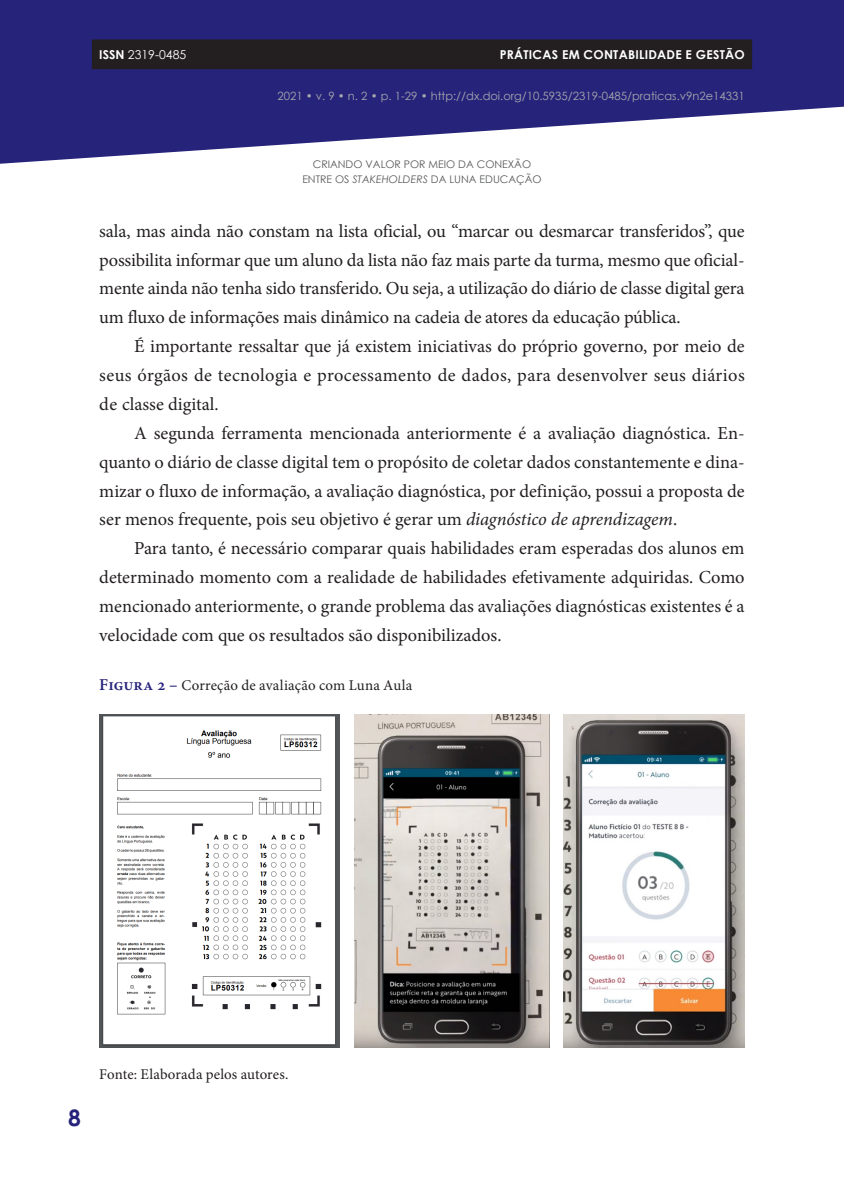
<style>
.page{position:relative;width:844px;height:1191px;background:#fff}
.page>*{position:absolute;margin:0;border:0;box-sizing:border-box;transform-origin:0 0}
.t1{font:700 22.75px "Century Gothic";color:#26237b}
.t2{font:18.38px/28.9px "Minion Pro";color:#231f20;text-align:justify}
.t3{font:14.88px "Minion Pro";letter-spacing:.01em;color:#231f20}
.t4{font:700 12.25px "Century Gothic";letter-spacing:.02em;color:#fff}
.t5{font:12.25px "Century Gothic";color:#fff}
.t6{font:11.38px "Century Gothic";color:#a8a9ad}
.t7{font:10.5px/15.8px "Century Gothic";color:#57585a;text-align:center}
.s1{font-weight:700}
.s2{font-style:italic}
.s3{font-weight:600;font-size:16.62px;color:#26237b}
</style>
<div class="page">
<svg style="left:0;top:0;width:843px;height:164px;fill:#26237b"></svg>
<div style="left:92px;top:39px;width:660px;height:30px;background:#231f20"></div>
<img style="left:563px;top:714px;width:181px;height:333px">
<img style="left:354px;top:714px;width:195px;height:333px">
<img style="left:99px;top:714px;width:240px;height:333px">
<div style="left:114px;top:723px;width:69px;height:33px;background:#fff"></div>
<p class="t5" style="left:99px;top:46px;width:88px"><span class="s1">ISSN</span> 2319-0485</p>
<p class="t4" style="left:499px;top:45px;width:246px">PRÁTICAS EM CONTABILIDADE E GESTÃO</p>
<p class="t6" style="left:277px;top:88px;width:468px">2021 • v. 9 • n. 2 • p. 1-29 • http://dx.doi.org/10.5935/2319-0485/praticas.v9n2e14331</p>
<p class="t7" style="left:302px;top:156px;width:241px">CRIANDO VALOR POR MEIO DA CONEXÃO<br>ENTRE OS <span class="s2">STAKEHOLDERS</span> DA LUNA EDUCAÇÃO</p>
<p class="t2" style="left:99px;top:216px;width:646px">sala, mas ainda não constam na lista oficial, ou “marcar ou desmarcar transferidos”, que possibilita informar que um aluno da lista não faz mais parte da turma, mesmo que oficial&shy;mente ainda não tenha sido transferido. Ou seja, a utilização do diário de classe digital gera um fluxo de informações mais dinâmico na cadeia de atores da educação pública.</p>
<p class="t2" style="left:99px;top:332px;width:646px;text-indent:35px">É importante ressaltar que já existem iniciativas do próprio governo, por meio de seus órgãos de tecnologia e processamento de dados, para desenvolver seus diários de classe digital.</p>
<p class="t2" style="left:99px;top:418px;width:646px;text-indent:35px">A segunda ferramenta mencionada anteriormente é a avaliação diagnóstica. En&shy;quanto o diário de classe digital tem o propósito de coletar dados constantemente e dina&shy;mizar o fluxo de informação, a avaliação diagnóstica, por definição, possui a proposta de ser menos frequente, pois seu objetivo é gerar um <span class="s2">diagnóstico de aprendizagem</span>.</p>
<p class="t2" style="left:99px;top:534px;width:646px;text-indent:35px">Para tanto, é necessário comparar quais habilidades eram esperadas dos alunos em determinado momento com a realidade de habilidades efetivamente adquiridas. Como mencionado anteriormente, o grande problema das avaliações diagnósticas existentes é a velocidade com que os resultados são disponibilizados.</p>
<p class="t3" style="left:99px;top:675px;width:314px"><span class="s3">Figura 2 –</span> Correção de avaliação com Luna Aula</p>
<p class="t1" style="left:68px;top:1100px;width:14px">8</p>
<p class="t3" style="left:99px;top:1064px;width:191px">Fonte: Elaborada pelos autores.</p>
</div>
